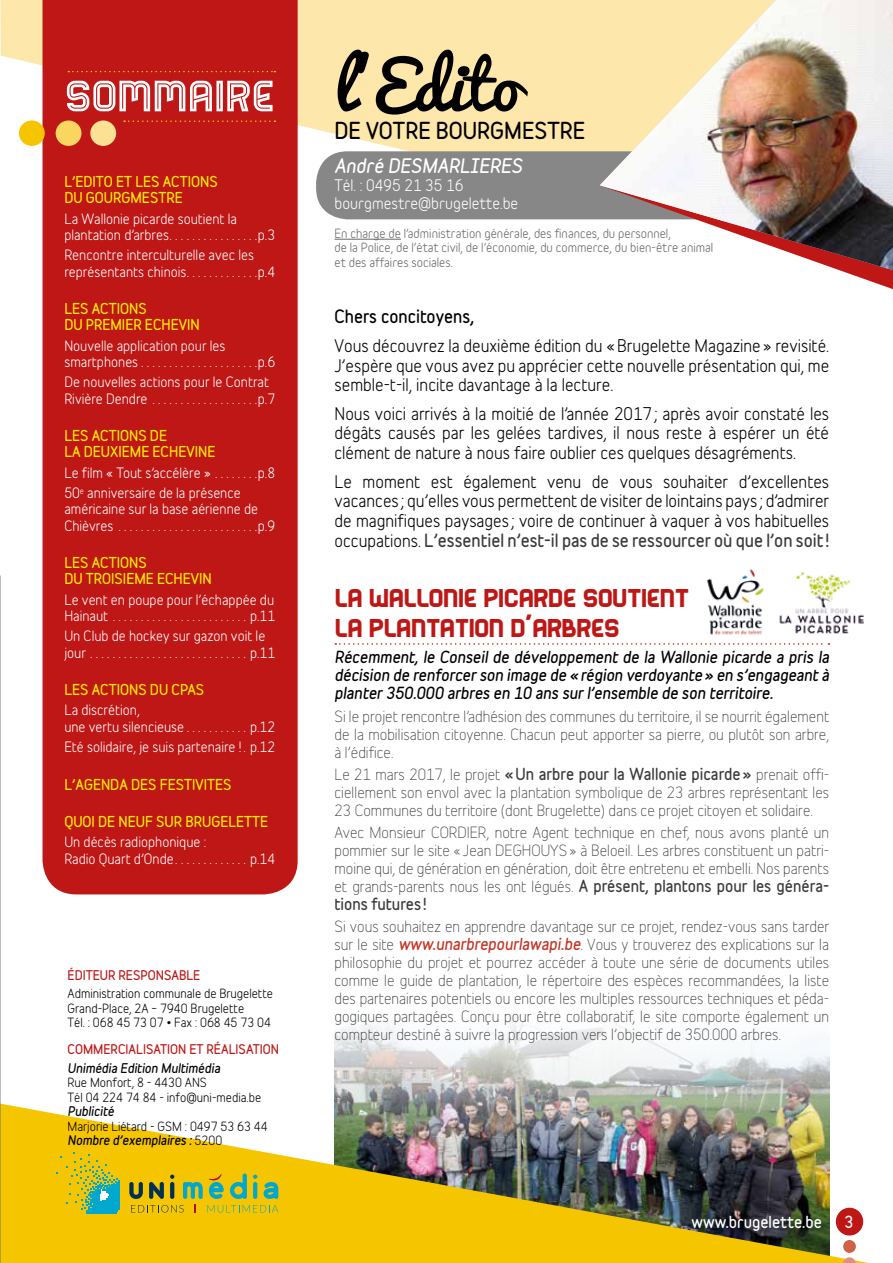
<style>
.page{position:relative;width:893px;height:1263px;background:#fff}
.page>*{position:absolute;margin:0;border:0;box-sizing:border-box;transform-origin:0 0}
.t1{font:66px "Pacifico";color:#000}
.t2{font:51px "Bender Inline";color:#fff}
.t3{font:30px/30px "Bender Solid";letter-spacing:-.025em;color:#be1716}
.t4{font:700 21px "Belfius Normal";color:#000}
.t5{font:italic 700 18px "Belfius Normal";color:#fff}
.t6{font:16.5px/19.8px "Belfius Alternative";color:#000;text-align:justify}
.t7{font:700 16.5px "Belfius Alternative";color:#000}
.t8{font:300 15px/18px "Belfius Alternative";color:#3c3c3b;text-align:justify}
.t9{font:italic 700 15px/18px "Belfius Alternative";color:#000;text-align:justify}
.t10{font:15px/18px "Belfius Normal";color:#fff}
.t11{font:700 15px "Belfius Normal";color:#fff}
.t12{font:13.5px/16.2px "Belfius Alternative";color:#fff}
.t13{font:700 13.5px/16.2px "Belfius Alternative";color:#ffed00}
.t14{font:12px/14.4px "Belfius Alternative";color:#000}
.t15{font:12px/14.4px "Belfius Normal";color:#68686a}
.t16{font:700 12px "Belfius Alternative";color:#be1716}
.t17{font:italic 700 12px "Belfius Alternative";color:#000}
.s1{font-weight:700;font-style:italic}
.s2{font-weight:700;color:#3c3c3b}
.s3{font-weight:700}
.s4{font-weight:700;font-style:italic;color:#c43324}
</style>
<div class="page">
<img style="left:334px;top:1018px;width:495px;height:85px">
<svg style="left:0;top:0;width:600px;height:264px;fill:#fde7ab"></svg>
<div style="left:316px;top:151px;width:502px;height:68px;background:#878787;border-radius:32px"></div>
<svg style="left:839px;top:270px;width:54px;height:19px"></svg>
<img style="left:1px;top:1103px;width:867px;height:160px">
<div style="left:43px;top:0;width:255px;height:894px;background:#be1716"></div>
<svg style="left:57px;top:1153px;width:63px;height:60px;background:#afbd3f"></svg>
<svg style="left:129px;top:1182px;width:14px;height:17px"></svg>
<svg style="left:149px;top:1182px;width:15px;height:17px"></svg>
<svg style="left:170px;top:1182px;width:4px;height:17px"></svg>
<svg style="left:170px;top:1174px;width:4px;height:5px"></svg>
<svg style="left:183px;top:1182px;width:20px;height:17px"></svg>
<svg style="left:230px;top:1173px;width:17px;height:26px"></svg>
<svg style="left:253px;top:1182px;width:4px;height:17px"></svg>
<svg style="left:253px;top:1174px;width:4px;height:5px"></svg>
<svg style="left:264px;top:1182px;width:14px;height:17px"></svg>
<svg style="left:131px;top:1205px;width:53px;height:7px"></svg>
<svg style="left:207px;top:1205px;width:71px;height:7px"></svg>
<svg style="left:209px;top:1174px;width:15px;height:25px"></svg>
<img style="left:0;top:632px;width:1px;height:631px">
<div style="left:843px;top:1240px;width:13px;height:13px;background:#d16248;border-radius:50%"></div>
<svg style="left:843px;top:1257px;width:13px;height:6px"></svg>
<div style="left:836px;top:1208px;width:27px;height:27px;background:#be1716;border-radius:50%"></div>
<div style="left:56px;top:120px;width:25px;height:26px;background:#fad560;border-radius:50%"></div>
<div style="left:90px;top:120px;width:26px;height:26px;background:#fce194;border-radius:50%"></div>
<div style="left:19px;top:120px;width:26px;height:26px;background:#f5c500;border-radius:50%"></div>
<svg style="left:68px;top:71px;width:207px;height:1px"></svg>
<svg style="left:124px;top:120px;width:151px;height:2px"></svg>
<hr style="left:334px;top:239px;width:67px;height:1px;background:#68686a">
<svg style="left:335px;top:643px;width:494px;height:2px"></svg>
<img style="left:707px;top:569px;width:57px;height:66px">
<img style="left:779px;top:571px;width:85px;height:63px">
<img style="left:600px;top:0;width:293px;height:270px">
<h2 class="t2" style="left:64px;top:70px;width:212px">Sommaire</h2>
<p class="t13" style="left:64px;top:173px;width:155px">L’EDITO ET LES ACTIONS<br>DU GOURGMESTRE</p>
<p class="t12" style="left:64px;top:209px;width:174px">La Wallonie picarde soutient la plantation d’arbres</p>
<p class="t12" style="left:258px;top:225px;width:19px">p.3</p>
<p class="t12" style="left:64px;top:246px;width:191px">Rencontre interculturelle avec les représentants chinois</p>
<p class="t12" style="left:258px;top:262px;width:19px">p.4</p>
<p class="t13" style="left:64px;top:300px;width:137px">LES ACTIONS<br>DU PREMIER ECHEVIN</p>
<p class="t12" style="left:64px;top:336px;width:163px">Nouvelle application pour les smartphones</p>
<p class="t12" style="left:64px;top:350px;width:212px;line-height:20.4px;text-indent:194px">p.6<br>De nouvelles actions pour le Contrat</p>
<p class="t12" style="left:64px;top:389px;width:85px">Rivière Dendre</p>
<p class="t12" style="left:258px;top:389px;width:19px">p.7</p>
<p class="t13" style="left:64px;top:427px;width:153px">LES ACTIONS DE<br>LA DEUXIEME ECHEVINE</p>
<p class="t12" style="left:64px;top:463px;width:148px">Le film « Tout s’accélère »</p>
<p class="t12" style="left:258px;top:463px;width:19px">p.8</p>
<p class="t12" style="left:64px;top:483px;width:195px">50<sup>e</sup> anniversaire de la présence américaine sur la base aérienne de<br>Chièvres</p>
<p class="t12" style="left:258px;top:516px;width:19px">p.9</p>
<p class="t13" style="left:64px;top:554px;width:149px">LES ACTIONS<br>DU TROISIEME ECHEVIN</p>
<p class="t12" style="left:64px;top:590px;width:211px">Le vent en poupe pour l’échappée du<br>Hainaut</p>
<p class="t12" style="left:64px;top:604px;width:212px;line-height:20.4px;text-indent:186px">p.11<br>Un Club de hockey sur gazon voit le</p>
<p class="t12" style="left:64px;top:643px;width:23px">jour</p>
<p class="t12" style="left:250px;top:643px;width:27px">p.11</p>
<p class="t13" style="left:64px;top:681px;width:141px">LES ACTIONS DU CPAS</p>
<p class="t12" style="left:64px;top:701px;width:121px">La discrétion,<br>une vertu silencieuse</p>
<p class="t12" style="left:64px;top:715px;width:212px;line-height:20.4px;text-align:right">p.12<br>Eté solidaire, je suis partenaire ! p.12</p>
<p class="t13" style="left:64px;top:776px;width:169px">L’AGENDA DES FESTIVITES</p>
<p class="t13" style="left:64px;top:813px;width:205px">QUOI DE NEUF SUR BRUGELETTE</p>
<p class="t12" style="left:64px;top:833px;width:143px">Un décès radiophonique :<br>Radio Quart d’Onde</p>
<p class="t12" style="left:250px;top:849px;width:27px">p.14</p>
<p class="t16" style="left:68px;top:965px;width:134px">ÉDITEUR RESPONSABLE</p>
<p class="t14" style="left:68px;top:985px;width:207px">Administration communale de Brugelette<br>Grand-Place, 2A – 7940 Brugelette<br>Tél. : 068 45 73 07 • Fax : 068 45 73 04</p>
<p class="t16" style="left:68px;top:1040px;width:213px">COMMERCIALISATION ET RÉALISATION</p>
<p class="t17" style="left:68px;top:1059px;width:154px">Unimédia Edition Multimédia</p>
<p class="t14" style="left:68px;top:1074px;width:195px">Rue Monfort, 8 - 4430 ANS<br>Tél 04 224 74 84 - info@uni-media.be</p>
<p class="t17" style="left:68px;top:1102px;width:48px">Publicité</p>
<p class="t14" style="left:68px;top:1117px;width:202px">Marjorie Liétard - GSM : 0497 53 63 44<br><span class="s1">Nombre d’exemplaires :</span> 5200</p>
<h1 class="t1" style="left:334px;top:50px;width:187px">l’Edito</h1>
<h3 class="t4" style="left:334px;top:114px;width:252px">DE VOTRE BOURGMESTRE</h3>
<p class="t5" style="left:334px;top:152px;width:189px">André DESMARLIERES</p>
<p class="t10" style="left:334px;top:175px;width:185px">Tél. : 0495 21 35 16 bourgmestre@brugelette.be</p>
<p class="t15" style="left:334px;top:225px;width:380px">En charge de l’administration générale, des finances, du personnel,<br>de la Police, de l’état civil, de l’économie, du commerce, du bien-être animal et des affaires sociales.</p>
<p class="t7" style="left:334px;top:304px;width:141px">Chers concitoyens,</p>
<p class="t6" style="left:334px;top:334px;width:496px">Vous découvrez la deuxième édition du «Brugelette Magazine» revisité.<br>J’espère que vous avez pu apprécier cette nouvelle présentation qui, me semble-t-il, incite davantage à la lecture.</p>
<p class="t6" style="left:334px;top:402px;width:496px">Nous voici arrivés à la moitié de l’année 2017; après avoir constaté les dégâts causés par les gelées tardives, il nous reste à espérer un été clément de nature à nous faire oublier ces quelques désagréments.</p>
<p class="t6" style="left:334px;top:470px;width:496px">Le moment est également venu de vous souhaiter d’excellentes vacances ; qu’elles vous permettent de visiter de lointains pays ; d’admirer de magnifiques paysages ; voire de continuer à vaquer à vos habituelles occupations. <span class="s2">L’essentiel n’est-il pas de se ressourcer où que l’on soit!</span></p>
<h3 class="t3" style="left:334px;top:582px;width:356px">LA WALLONIE PICARDE SOUTIENT<br>LA PLANTATION D’ARBRES</h3>
<p class="t9" style="left:334px;top:648px;width:496px">Récemment, le Conseil de développement de la Wallonie picarde a pris la décision de renforcer son image de «région verdoyante» en s’engageant à planter 350.000 arbres en 10 ans sur l’ensemble de son territoire.</p>
<p class="t8" style="left:334px;top:705px;width:496px">Si le projet rencontre l’adhésion des communes du territoire, il se nourrit également de la mobilisation citoyenne. Chacun peut apporter sa pierre, ou plutôt son arbre, à l’édifice.</p>
<p class="t8" style="left:334px;top:764px;width:496px">Le 21 mars 2017, le projet <span class="s3">«Un arbre pour la Wallonie picarde»</span> prenait offi&shy;ciellement son envol avec la plantation symbolique de 23 arbres représentant les 23 Communes du territoire (dont Brugelette) dans ce projet citoyen et solidaire.</p>
<p class="t8" style="left:334px;top:822px;width:496px">Avec Monsieur CORDIER, notre Agent technique en chef, nous avons planté un pommier sur le site « Jean DEGHOUYS» à Beloeil. Les arbres constituent un patri&shy;moine qui, de génération en génération, doit être entretenu et embelli. Nos parents et grands-parents nous les ont légués. <span class="s3">A présent, plantons pour les généra&shy;tions futures !</span></p>
<p class="t8" style="left:334px;top:916px;width:496px">Si vous souhaitez en apprendre davantage sur ce projet, rendez-vous sans tarder sur le site <span class="s4">www.unarbrepourlawapi.be</span>. Vous y trouverez des explications sur la philosophie du projet et pourrez accéder à toute une série de documents utiles comme le guide de plantation, le répertoire des espèces recommandées, la liste des partenaires potentiels ou encore les multiples ressources techniques et péda&shy;gogiques partagées. Conçu pour être collaboratif, le site comporte également un compteur destiné à suivre la progression vers l’objectif de 350.000 arbres.</p>
<p class="t11" style="left:692px;top:1210px;width:132px">www.brugelette.be</p>
<p class="t11" style="left:845px;top:1210px;width:11px">3</p>
</div>
